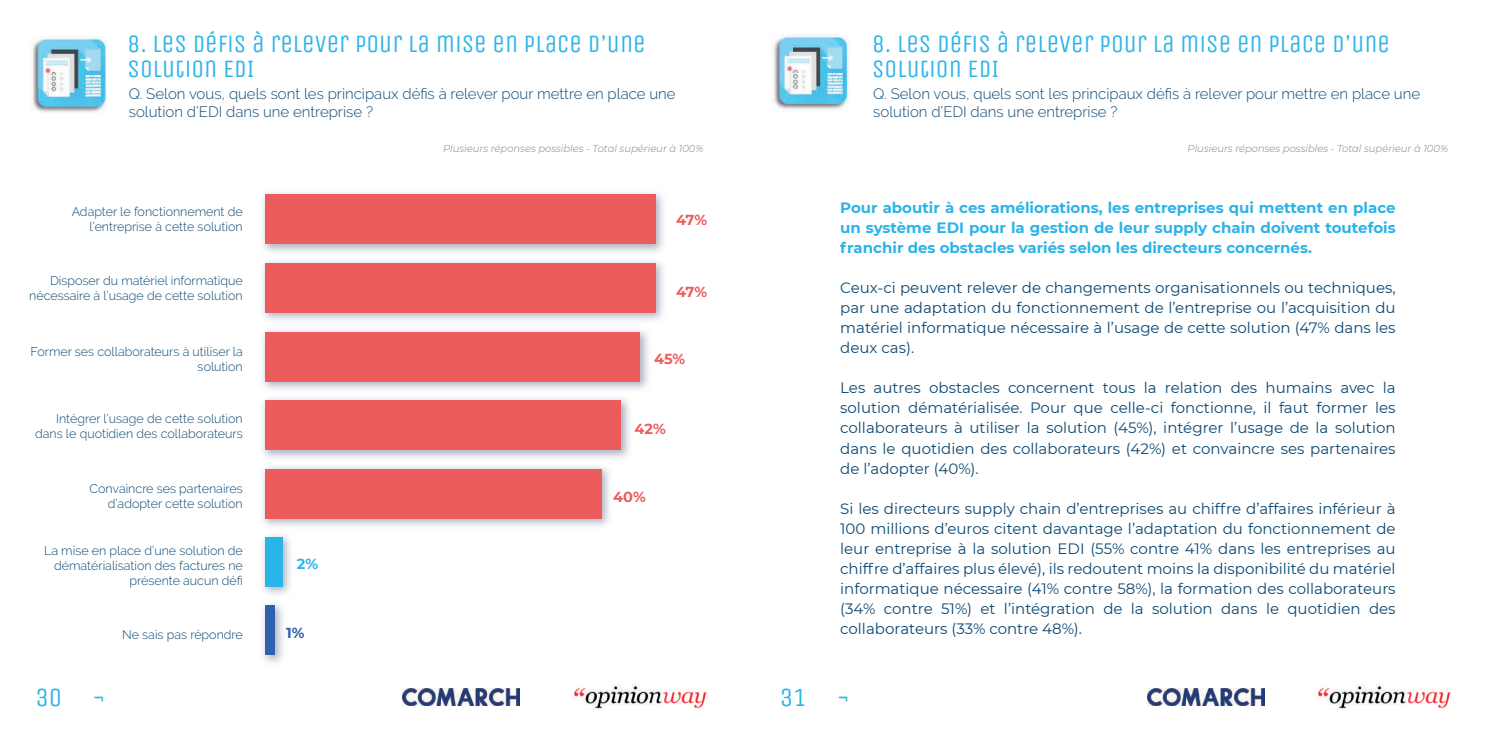
<style>
.page{position:relative;width:1489px;height:745px;background:#fff}
.page>*{position:absolute;margin:0;border:0;box-sizing:border-box;transform-origin:0 0}
.t1{font:26.25px "Unica One";color:#2bb4e8}
.t2{font:25px/25px "Unica One";color:#2bb4e8}
.t3{font:15px/20px "Montserrat";color:#0c4974;text-align:justify}
.t4{font:300 15px/18px "Raleway";color:#0c4974}
.t5{font:700 15px/20px "Montserrat";color:#2bb4e8;text-align:justify}
.t6{font:700 14.5px "Montserrat";color:#ea5d5c}
.t7{font:700 14.5px "Montserrat";color:#2bb4e8}
.t8{font:700 14.5px "Montserrat";color:#2e62ae}
.t9{font:300 12.5px/15px "Raleway";color:#0c4974;text-align:right}
.t10{font:italic 300 10px "Montserrat";color:#7a808e}
</style>
<div class="page">
<img style="left:33px;top:37px;width:74px;height:75px">
<img style="left:774px;top:35px;width:75px;height:74px">
<img style="left:263px;top:193px;width:400px;height:127px">
<div style="left:265px;top:195px;width:390px;height:49px;background:#ea5d5c"></div>
<img style="left:263px;top:254px;width:400px;height:4px">
<div style="left:265px;top:263px;width:390px;height:49px;background:#ea5d5c"></div>
<img style="left:263px;top:330px;width:385px;height:59px">
<div style="left:265px;top:332px;width:375px;height:49px;background:#ea5d5c"></div>
<img style="left:263px;top:398px;width:366px;height:60px">
<div style="left:265px;top:400px;width:356px;height:49px;background:#ea5d5c"></div>
<img style="left:263px;top:466px;width:346px;height:60px">
<div style="left:265px;top:468px;width:336px;height:50px;background:#ea5d5c"></div>
<img style="left:263px;top:535px;width:27px;height:59px">
<div style="left:265px;top:537px;width:18px;height:49px;background:#2bb4e8"></div>
<img style="left:263px;top:603px;width:20px;height:60px">
<div style="left:265px;top:605px;width:10px;height:49px;background:#2e62ae"></div>
<img style="left:403px;top:688px;width:116px;height:17px">
<img style="left:574px;top:684px;width:133px;height:25px">
<img style="left:1147px;top:688px;width:116px;height:17px">
<img style="left:1318px;top:684px;width:133px;height:25px">
<h2 class="t2" style="left:128px;top:32px;width:519px">8. LES DÉFIS À RELEVER POUR LA MISE EN PLACE D’UNE<br>SOLUTION EDI</h2>
<p class="t4" style="left:129px;top:85px;width:548px">Q. Selon vous, quels sont les principaux défis à relever pour mettre en place une solution d’EDI dans une entreprise ?</p>
<p class="t9" style="left:72px;top:204px;width:173px">Adapter le fonctionnement de l’entreprise à cette solution</p>
<p class="t9" style="left:29px;top:273px;width:215px">Disposer du matériel informatique nécessaire à l’usage de cette solution</p>
<p class="t9" style="left:30px;top:343px;width:214px">Former ses collaborateurs à utiliser la solution</p>
<p class="t9" style="left:35px;top:411px;width:209px">Intégrer l’usage de cette solution dans le quotidien des collaborateurs</p>
<p class="t9" style="left:89px;top:481px;width:155px">Convaincre ses partenaires d’adopter cette solution</p>
<p class="t9" style="left:44px;top:543px;width:200px">La mise en place d’une solution de dématérialisation des factures ne présente aucun défi</p>
<p class="t9" style="left:122px;top:626px;width:122px">Ne sais pas répondre</p>
<p class="t7" style="left:297px;top:553px;width:23px">2%</p>
<p class="t8" style="left:286px;top:622px;width:20px">1%</p>
<p class="t10" style="left:443px;top:141px;width:262px">Plusieurs réponses possibles - Total supérieur à 100%</p>
<p class="t6" style="left:676px;top:209px;width:33px">47%</p>
<p class="t6" style="left:676px;top:281px;width:33px">47%</p>
<p class="t6" style="left:654px;top:348px;width:33px">45%</p>
<p class="t6" style="left:634px;top:417px;width:33px">42%</p>
<p class="t6" style="left:613px;top:486px;width:34px">40%</p>
<h2 class="t2" style="left:872px;top:32px;width:519px">8. LES DÉFIS À RELEVER POUR LA MISE EN PLACE D’UNE<br>SOLUTION EDI</h2>
<p class="t4" style="left:873px;top:85px;width:548px">Q. Selon vous, quels sont les principaux défis à relever pour mettre en place une solution d’EDI dans une entreprise ?</p>
<p class="t10" style="left:1187px;top:141px;width:262px">Plusieurs réponses possibles - Total supérieur à 100%</p>
<p class="t5" style="left:840px;top:197px;width:557px">Pour aboutir à ces améliorations, les entreprises qui mettent en place un système EDI pour la gestion de leur supply chain doivent toutefois franchir des obstacles variés selon les directeurs concernés.</p>
<p class="t3" style="left:840px;top:277px;width:557px">Ceux-ci peuvent relever de changements organisationnels ou techniques, par une adaptation du fonctionnement de l’entreprise ou l’acquisition du matériel informatique nécessaire à l’usage de cette solution (47% dans les deux cas).</p>
<p class="t3" style="left:840px;top:377px;width:557px">Les autres obstacles concernent tous la relation des humains avec la solution dématérialisée. Pour que celle-ci fonctionne, il faut former les collaborateurs à utiliser la solution (45%), intégrer l’usage de la solution dans le quotidien des collaborateurs (42%) et convaincre ses partenaires de l’adopter (40%).</p>
<p class="t3" style="left:840px;top:497px;width:557px">Si les directeurs supply chain d’entreprises au chiffre d’affaires inférieur à 100 millions d’euros citent davantage l’adaptation du fonctionnement de leur entreprise à la solution EDI (55% contre 41% dans les entreprises au chiffre d’affaires plus élevé), ils redoutent moins la disponibilité du matériel informatique nécessaire (41% contre 58%), la formation des collaborateurs (34% contre 51%) et l’intégration de la solution dans le quotidien des collaborateurs (33% contre 48%).</p>
<h1 class="t1" style="left:35px;top:681px;width:72px">30 ¬</h1>
<h1 class="t1" style="left:780px;top:681px;width:72px">31 ¬</h1>
</div>
